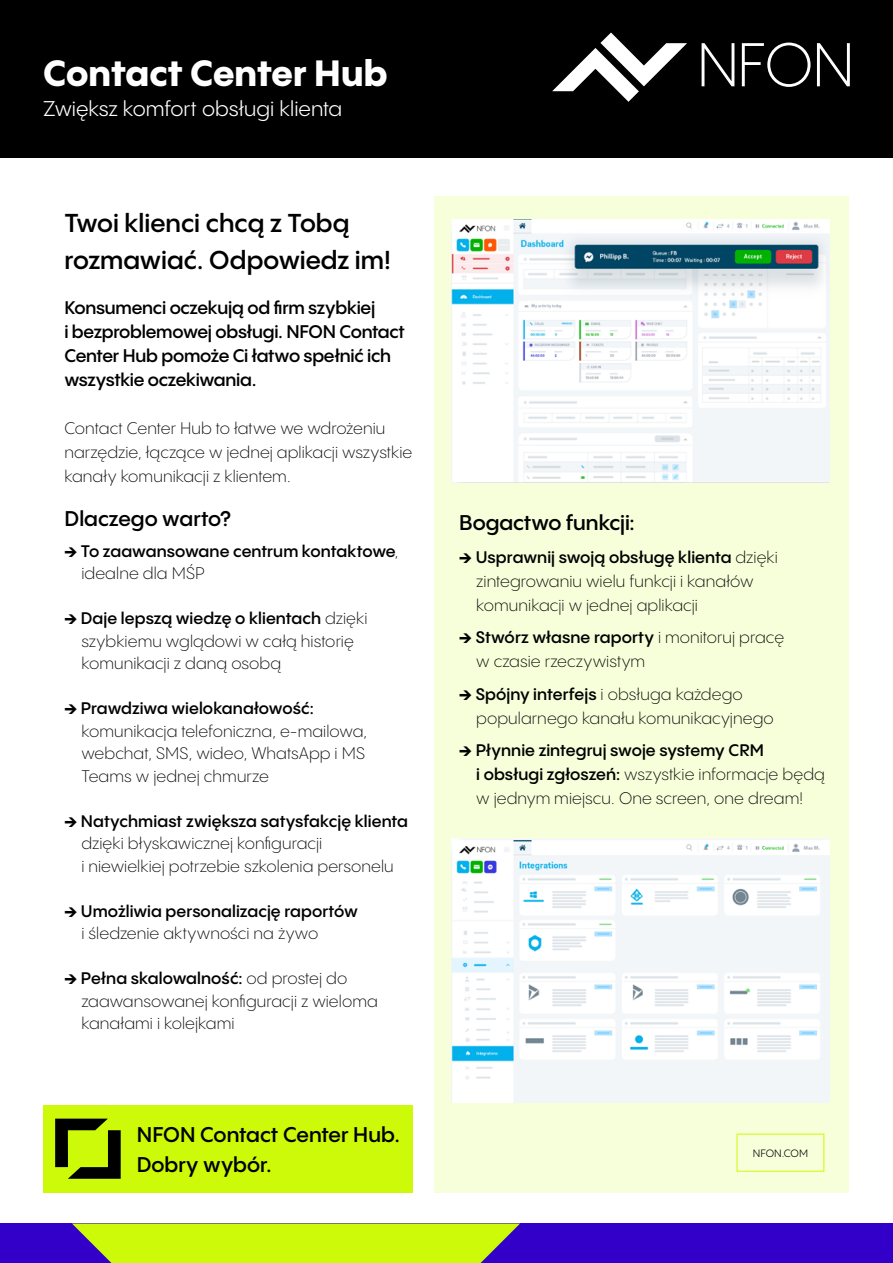
<style>
.page{position:relative;width:893px;height:1263px;background:#fff}
.page>*{position:absolute;margin:0;border:0;box-sizing:border-box;transform-origin:0 0}
.t1{font:800 36px "PP Pangram Sans";letter-spacing:-.01em;color:#fff}
.t2{font:600 25.5px/37.5px "PP Pangram Sans";color:#000}
.t3{font:600 21px/30px "PP Pangram Sans";color:#000}
.t4{font:21px "PP Pangram Sans";color:#fff}
.t5{font:600 18px/24px "PP Pangram Sans";letter-spacing:-.015em;color:#000}
.t6{font:300 16.5px/22.5px "PP Pangram Sans";letter-spacing:.005em;color:#000}
.t7{font:600 16.5px/22.5px "PP Pangram Sans";letter-spacing:.005em;color:#000}
.t8{font:10.5px "PP Pangram Sans";color:#000}
.s1{font-weight:800}
.s2{font-weight:300}
.s3{font-weight:600}
</style>
<div class="page">
<div style="left:434px;top:196px;width:415px;height:996px;background:#f7feda"></div>
<div style="left:43px;top:1105px;width:369px;height:87px;background:#ccfa08"></div>
<svg style="left:55px;top:1118px;width:66px;height:61px"></svg>
<img style="left:452px;top:219px;width:378px;height:264px">
<img style="left:452px;top:839px;width:378px;height:263px">
<div style="left:0;top:0;width:893px;height:158px;background:#000"></div>
<svg style="left:552px;top:33px;width:135px;height:69px"></svg>
<svg style="left:742px;top:43px;width:108px;height:44px"></svg>
<svg style="left:702px;top:43px;width:32px;height:43px"></svg>
<div style="left:0;top:1223px;width:893px;height:40px;background:#3200c8"></div>
<svg style="left:72px;top:1223px;width:448px;height:40px;background:#bce11b"></svg>
<h1 class="t1" style="left:43px;top:50px;width:346px">Contact Center Hub</h1>
<p class="t4" style="left:43px;top:96px;width:301px">Zwiększ komfort obsługi klienta</p>
<h2 class="t2" style="left:64px;top:204px;width:328px">Twoi klienci chcą z Tobą rozmawiać. Odpowiedz im!</h2>
<p class="t5" style="left:64px;top:296px;width:342px">Konsumenci oczekują od firm szybkiej<br>i bezproblemowej obsługi. NFON Contact Center Hub pomoże Ci łatwo spełnić ich wszystkie oczekiwania.</p>
<p class="t6" style="left:64px;top:416px;width:349px;line-height:24px">Contact Center Hub to łatwe we wdrożeniu narzędzie, łączące w jednej aplikacji wszystkie kanały komunikacji z klientem.</p>
<p class="t3" style="left:64px;top:503px;width:168px">Dlaczego warto?</p>
<p class="t7" style="left:81px;top:539px;width:319px;text-indent:-17px"><span class="s1">→</span> To zaawansowane centrum kontaktowe<span class="s2">, idealne dla MŚP</span></p>
<p class="t6" style="left:81px;top:607px;width:288px;text-indent:-17px"><span class="s1">→</span> <span class="s3">Daje lepszą wiedzę o klientach</span> dzięki szybkiemu wglądowi w całą historię komunikacji z daną osobą</p>
<p class="t6" style="left:81px;top:697px;width:287px;text-indent:-17px"><span class="s1">→</span> <span class="s3">Prawdziwa wielokanałowość: </span>komunikacja telefoniczna, e-mailowa, webchat, SMS, wideo, WhatsApp i MS<br>Teams w jednej chmurze</p>
<p class="t6" style="left:81px;top:810px;width:328px;text-indent:-17px"><span class="s1">→</span> <span class="s3">Natychmiast zwiększa satysfakcję klienta </span>dzięki błyskawicznej konfiguracji<br>i niewielkiej potrzebie szkolenia personelu</p>
<p class="t7" style="left:81px;top:899px;width:278px;text-indent:-17px"><span class="s1">→</span> Umożliwia personalizację raportów <span class="s2">i śledzenie aktywności na żywo</span></p>
<p class="t6" style="left:81px;top:967px;width:298px;text-indent:-17px"><span class="s1">→</span> <span class="s3">Pełna skalowalność:</span> od prostej do zaawansowanej konfiguracji z wieloma kanałami i kolejkami</p>
<p class="t3" style="left:137px;top:1119px;width:265px">NFON Contact Center Hub.<br>Dobry wybór.</p>
<p class="t3" style="left:459px;top:508px;width:177px">Bogactwo funkcji:</p>
<p class="t6" style="left:476px;top:545px;width:303px;line-height:24px;text-indent:-17px"><span class="s1">→</span> <span class="s3">Usprawnij swoją obsługę klienta</span> dzięki zintegrowaniu wielu funkcji i kanałów komunikacji w jednej aplikacji</p>
<p class="t6" style="left:476px;top:625px;width:309px;line-height:24px;text-indent:-17px"><span class="s1">→</span> <span class="s3">Stwórz własne raporty</span> i monitoruj pracę w czasie rzeczywistym</p>
<p class="t6" style="left:476px;top:682px;width:299px;line-height:24px;text-indent:-17px"><span class="s1">→</span> <span class="s3">Spójny interfejs</span> i obsługa każdego popularnego kanału komunikacyjnego</p>
<p class="t6" style="left:476px;top:738px;width:350px;line-height:24px;text-indent:-17px"><span class="s1">→</span> <span class="s3">Płynnie zintegruj swoje systemy CRM<br>i obsługi zgłoszeń:</span> wszystkie informacje będą w jednym miejscu. One screen, one dream!</p>
<p class="t8" style="left:753px;top:1146px;width:57px">NFON.COM</p>
</div>
